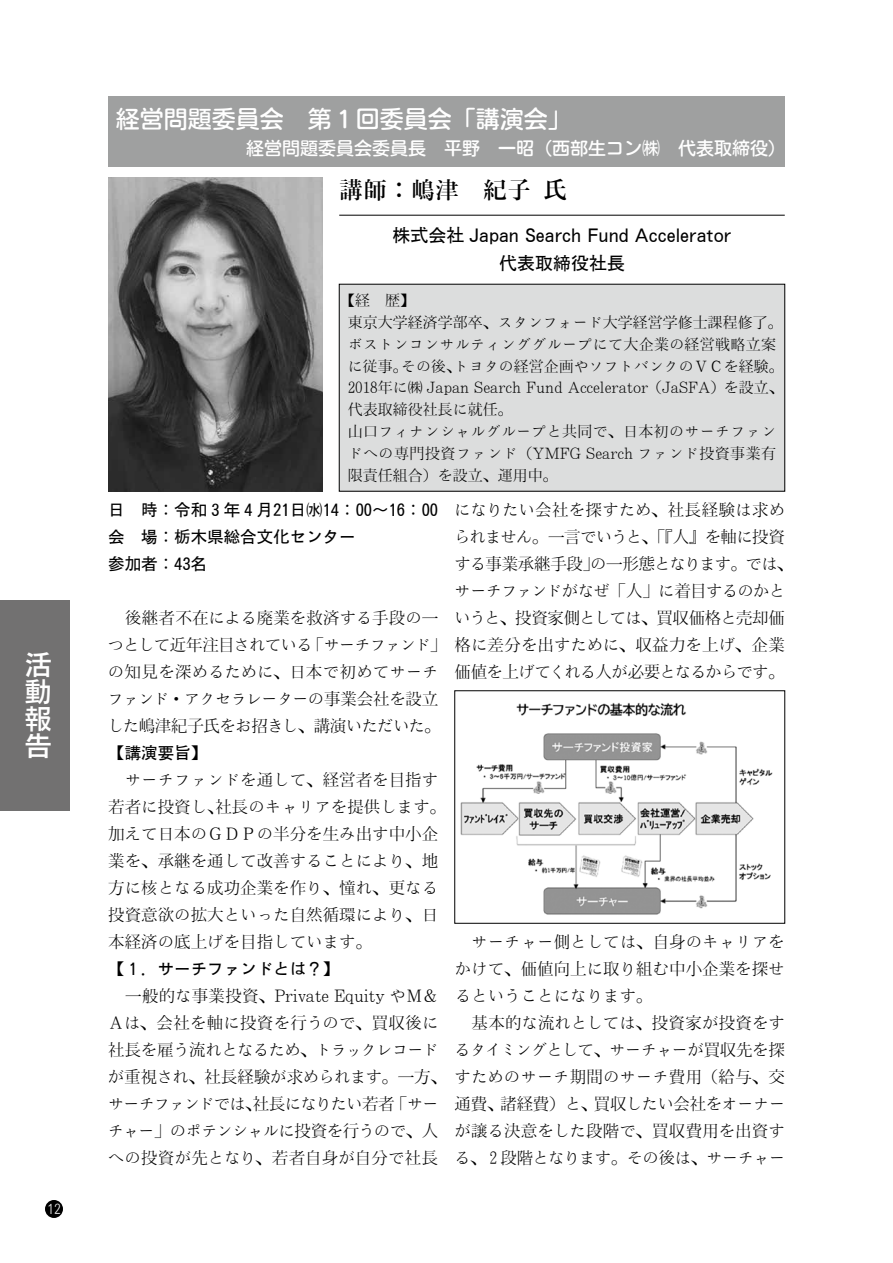
<style>
.page{position:relative;width:893px;height:1263px;background:#fff}
.page>*{position:absolute;margin:0;border:0;box-sizing:border-box;transform-origin:0 0}
.t1{font:27px/27px "Motoya Cedar W4 90 msp RKSJ H";color:#fff;text-align:justify}
.t2{font:24px "Motoya Maru W4 90 msp RKSJ H";color:#fff}
.t3{font:24px "Motoya Mincho W4 90 msp RKSJ H";color:#000}
.t4{font:18px/27.5px "Motoya Gothic W3 90 msp RKSJ H";color:#000;text-align:center}
.t5{font:18px "Motoya Maru W4 90 msp RKSJ H";color:#fff}
.t6{font:16.5px/27px "Motoya Mincho W2 90 msp RKSJ H";letter-spacing:-.005em;color:#000}
.t7{font:16.5px/27px "Motoya Mincho W2 90 msp RKSJ H";letter-spacing:-.035em;color:#000}
.t8{font:16.5px/27px "Motoya Gothic W3 90 msp RKSJ H";color:#000}
.t9{font:15px/21.9px "Motoya Mincho W2 90 msp RKSJ H";color:#000}
.t10{font:13.5px "Motoya Cedar W2 90 msp RKSJ H";color:#fff}
</style>
<div class="page">
<div style="left:45px;top:1200px;width:18px;height:18px;background:#000;border-radius:50%"></div>
<div style="left:0;top:600px;width:69px;height:210px;background:#727171"></div>
<img style="left:108px;top:178px;width:215px;height:313px">
<hr style="left:339px;top:215px;width:446px;height:1px;background:#000">
<div style="left:339px;top:284px;width:446px;height:207px;background:#dcdddd"></div>
<div style="left:108px;top:97px;width:677px;height:70px;background:#9fa0a0"></div>
<img style="left:460px;top:702px;width:313px;height:213px">
<h1 class="t1" style="left:25px;top:651px;width:28px">活動報告</h1>
<p class="t10" style="left:47px;top:1202px;width:15px">12</p>
<h2 class="t2" style="left:116px;top:106px;width:457px">経営問題委員会　第１回委員会「講演会」</h2>
<p class="t5" style="left:246px;top:139px;width:541px">経営問題委員会委員長　平野　一昭（西部生コン㈱　代表取締役）</p>
<h2 class="t3" style="left:339px;top:178px;width:229px">講師：嶋津　紀子氏</h2>
<p class="t4" style="left:393px;top:222px;width:340px">株式会社 Japan Search Fund Accelerator代表取締役社長</p>
<p class="t9" style="left:348px;top:289px;width:438px;text-indent:-7px">【経　歴】<br>東京大学経済学部卒、スタンフォード大学経営学修士課程修了。ボストンコンサルティンググループにて大企業の経営戦略立案に従事。その後、トヨタの経営企画やソフトバンクのＶＣを経験。<br>2018年に㈱ Japan Search Fund Accelerator（JaSFA）を設立、代表取締役社長に就任。<br>山口フィナンシャルグループと共同で、日本初のサーチファンドへの専門投資ファンド（YMFG Search ファンド投資事業有限責任組合）を設立、運用中。</p>
<p class="t8" style="left:108px;top:496px;width:331px">日　時：令和３年４月21日㈬14：00～16：00会　場：栃木県総合文化センター<br>参加者：43名</p>
<p class="t6" style="left:107px;top:604px;width:341px">　後継者不在による廃業を救済する手段の一つとして近年注目されている「サーチファンド」の知見を深めるために、日本で初めてサーチファンド・アクセラレーターの事業会社を設立した嶋津紀子氏をお招きし、講演いただいた。</p>
<p class="t8" style="left:108px;top:739px;width:100px">【講演要旨】</p>
<p class="t6" style="left:108px;top:766px;width:340px">　サーチファンドを通して、経営者を目指す若者に投資し、社長のキャリアを提供します。加えて日本のＧＤＰの半分を生み出す中小企業を、承継を通して改善することにより、地方に核となる成功企業を作り、憧れ、更なる投資意欲の拡大といった自然循環により、日本経済の底上げを目指しています。</p>
<p class="t8" style="left:108px;top:955px;width:232px">【１．サーチファンドとは？】</p>
<p class="t6" style="left:108px;top:982px;width:341px">　一般的な事業投資、Private Equity やＭ＆<br>Ａは、会社を軸に投資を行うので、買収後に社長を雇う流れとなるため、トラックレコードが重視され、社長経験が求められます。一方、サーチファンドでは、社長になりたい若者「サーチャー」のポテンシャルに投資を行うので、人への投資が先となり、若者自身が自分で社長</p>
<p class="t7" style="left:454px;top:496px;width:341px">になりたい会社を探すため、社長経験は求められません。一言でいうと、「『人』を軸に投資する事業承継手段」の一形態となります。では、サーチファンドがなぜ「人」に着目するのかというと、投資家側としては、買収価格と売却価格に差分を出すために、収益力を上げ、企業価値を上げてくれる人が必要となるからです。</p>
<p class="t6" style="left:454px;top:928px;width:332px">　サーチャー側としては、自身のキャリアをかけて、価値向上に取り組む中小企業を探せるということになります。<br>　基本的な流れとしては、投資家が投資をするタイミングとして、サーチャーが買収先を探すためのサーチ期間のサーチ費用（給与、交通費、諸経費）と、買収したい会社をオーナーが譲る決意をした段階で、買収費用を出資する、２段階となります。その後は、サーチャー</p>
</div>
